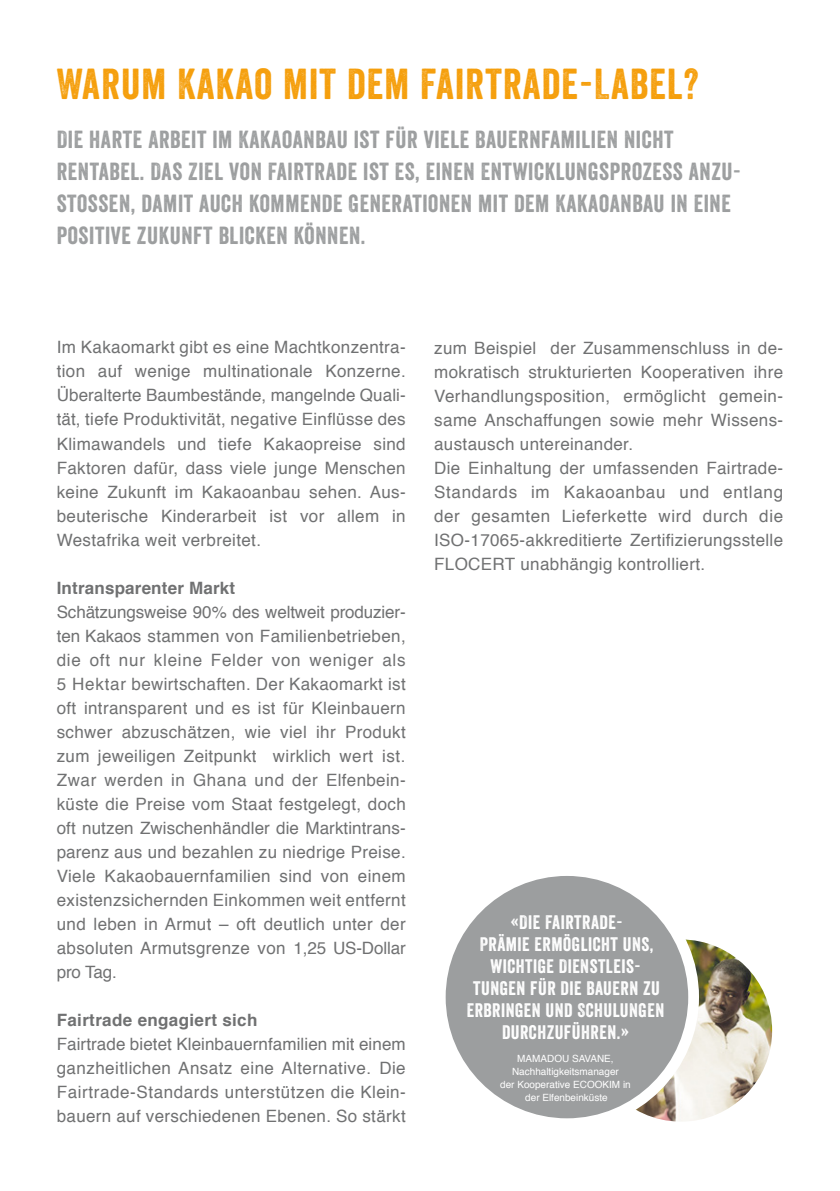
<style>
.page{position:relative;width:840px;height:1191px;background:#fff}
.page>*{position:absolute;margin:0;border:0;box-sizing:border-box;transform-origin:0 0}
.t1{font:42px "Veneer";letter-spacing:.03em;color:#f59f0d}
.t2{font:24px/32px "Veneer";letter-spacing:.025em;color:#9c9e9f}
.t3{font:19px/22px "Veneer";letter-spacing:.025em;color:#fff;text-align:center}
.t4{font:17px/24px "Helvetica";letter-spacing:.02em;color:#707172;text-align:justify}
.t5{font:700 17px "Helvetica";letter-spacing:.02em;color:#707172}
.t6{font:10px "Helvetica";color:#fff}
</style>
<div class="page">
<img style="left:635px;top:939px;width:136px;height:182px">
<div style="left:440px;top:870px;width:253px;height:253px;background:#9c9e9f;border-radius:50%"></div>
<div style="left:434px;top:865px;width:264px;height:264px;border:11px solid #fff;border-radius:50%"></div>
<h1 class="t1" style="left:57px;top:58px;width:643px">WARUM KAKAO MIT DEM FAIRTRADE-LABEL?</h1>
<p class="t2" style="left:57px;top:123px;width:685px">DIE HARTE ARBEIT IM KAKAOANBAU IST FÜR VIELE BAUERNFAMILIEN NICHT RENTABEL. DAS ZIEL VON FAIRTRADE IST ES, EINEN ENTWICKLUNGSPROZESS ANZU-STOSSEN, DAMIT AUCH KOMMENDE GENERATIONEN MIT DEM KAKAOANBAU IN EINE POSITIVE ZUKUNFT BLICKEN KÖNNEN.</p>
<p class="t4" style="left:57px;top:336px;width:350px">Im Kakaomarkt gibt es eine Machtkonzentra&shy;tion auf wenige multinationale Konzerne.<br>Überalterte Baumbestände, mangelnde Quali&shy;tät, tiefe Produktivität, negative Einflüsse des Klimawandels und tiefe Kakaopreise sind Faktoren dafür, dass viele junge Menschen keine Zukunft im Kakaoanbau sehen. Aus&shy;beuterische Kinderarbeit ist vor allem in Westafrika weit verbreitet.</p>
<p class="t5" style="left:57px;top:574px;width:180px">Intransparenter Markt</p>
<p class="t4" style="left:57px;top:600px;width:350px">Schätzungsweise 90% des weltweit produzier&shy;ten Kakaos stammen von Familienbetrieben, die oft nur kleine Felder von weniger als 5 Hektar bewirtschaften. Der Kakaomarkt ist oft intransparent und es ist für Kleinbauern schwer abzuschätzen, wie viel ihr Produkt zum jeweiligen Zeitpunkt wirklich wert ist.<br>Zwar werden in Ghana und der Elfenbein&shy;küste die Preise vom Staat festgelegt, doch oft nutzen Zwischenhändler die Marktintrans&shy;parenz aus und bezahlen zu niedrige Preise.<br>Viele Kakaobauernfamilien sind von einem existenzsichernden Einkommen weit entfernt und leben in Armut – oft deutlich unter der absoluten Armutsgrenze von 1,25 US-Dollar pro Tag.</p>
<p class="t5" style="left:57px;top:1006px;width:202px">Fairtrade engagiert sich</p>
<p class="t4" style="left:57px;top:1032px;width:350px">Fairtrade bietet Kleinbauernfamilien mit einem ganzheitlichen Ansatz eine Alternative. Die Fairtrade-Standards unterstützen die Klein&shy;bauern auf verschiedenen Ebenen. So stärkt</p>
<p class="t4" style="left:434px;top:336px;width:350px;text-align:left">zum Beispiel der Zusammenschluss in de&shy;mokratisch strukturierten Kooperativen ihre Verhandlungsposition, ermöglicht gemein&shy;same Anschaffungen sowie mehr Wissens&shy;austausch untereinander.<br>Die Einhaltung der umfassenden Fairtrade-Standards im Kakaoanbau und entlang der gesamten Lieferkette wird durch die ISO-17065-akkreditierte Zertifizierungsstelle FLOCERT unabhängig kontrolliert.</p>
<p class="t3" style="left:466px;top:911px;width:199px">«DIE FAIRTRADE-<br>PRÄMIE ERMÖGLICHT UNS,<br>WICHTIGE DIENSTLEIS-<br>TUNGEN FÜR DIE BAUERN ZU<br>ERBRINGEN UND SCHULUNGEN<br>DURCHZUFÜHREN.»</p>
<p class="t6" style="left:517px;top:1050px;width:17px">Mamadou</p>
<p class="t6" style="left:571px;top:1050px;width:14px">Savane</p>
<p class="t6" style="left:610px;top:1050px;width:4px">,</p>
<p class="t6" style="left:512px;top:1063px;width:108px">Nachhaltigkeitsmanager</p>
<p class="t6" style="left:500px;top:1077px;width:132px">der Kooperative ECOOKIM in</p>
<p class="t6" style="left:525px;top:1090px;width:84px">der Elfenbeinküste</p>
</div>
